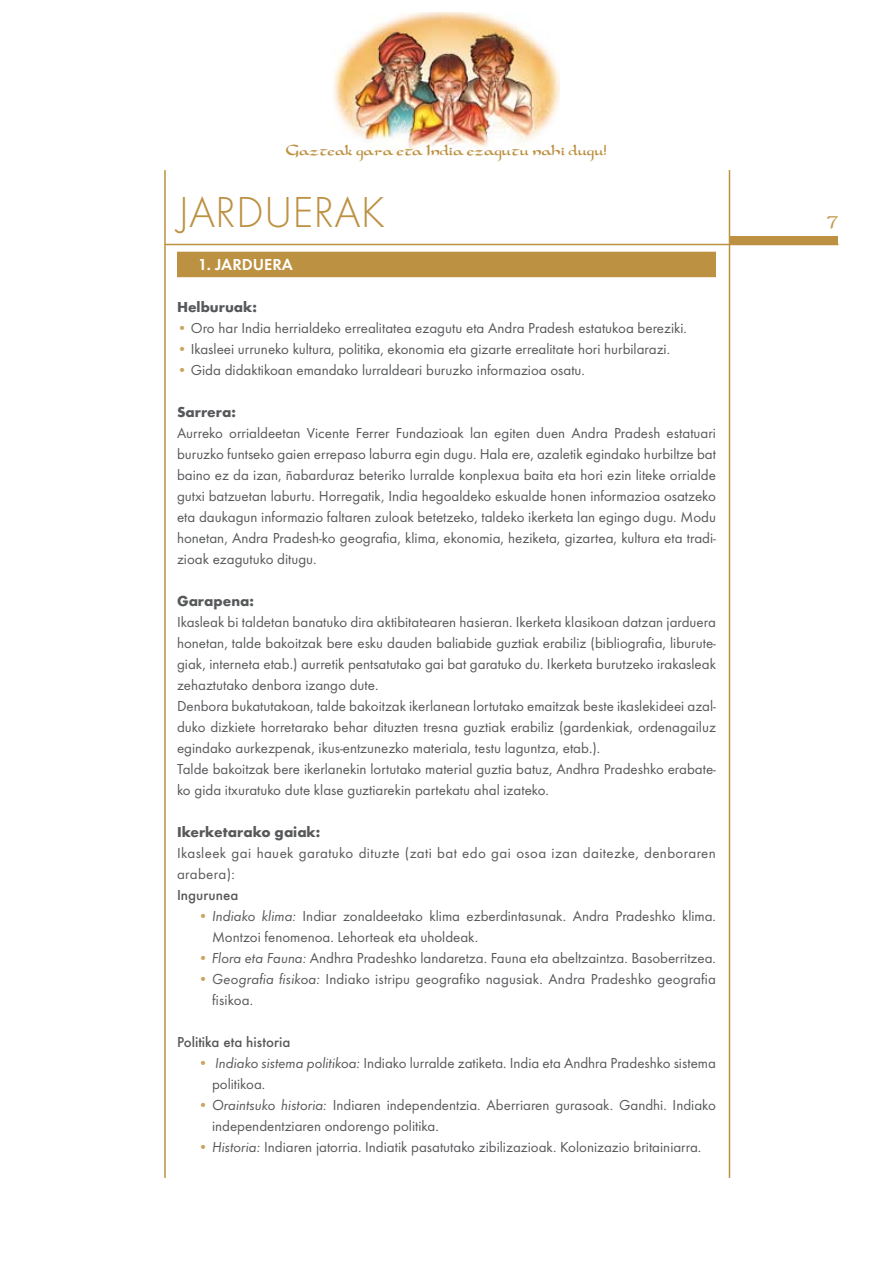
<style>
.page{position:relative;width:893px;height:1263px;background:#fff}
.page>*{position:absolute;margin:0;border:0;box-sizing:border-box;transform-origin:0 0}
.t1{font:300 45px "Futura T";color:#bc9142}
.t2{font:21px "Dorovar FLF Carolus";color:#c29b52}
.t3{font:18px "Dorovar FLF Carolus";color:#bc9142}
.t4{font:600 16.5px "Futura T";color:#fff}
.t5{font:15px/21px "Futura T";color:#57585a}
.t6{font:15px/21px "Futura T";letter-spacing:.025em;color:#57585a}
.t7{font:700 15px "Futura T";color:#57585a}
.t8{font:500 15px "Futura T";color:#57585a}
.s1{color:#c9a563}
.s2{font-style:italic}
</style>
<div class="page">
<img style="left:333px;top:13px;width:227px;height:139px">
<hr style="left:164px;top:170px;width:2px;height:1008px;background:#bc9142">
<hr style="left:729px;top:170px;width:1px;height:1008px;background:#bc9142">
<hr style="left:165px;top:244px;width:673px;height:1px;background:#bc9142">
<div style="left:729px;top:236px;width:109px;height:8px;background:#bc9142"></div>
<div style="left:177px;top:252px;width:539px;height:25px;background:#bc9142"></div>
<p class="t3" style="left:286px;top:140px;width:322px">Gazteak gara eta India ezagutu nahi dugu!</p>
<h1 class="t1" style="left:177px;top:186px;width:184px">JARDU ERAK</h1>
<p class="t4" style="left:198px;top:254px;width:96px">1. JARDUERA</p>
<p class="t7" style="left:177px;top:298px;width:82px">Helburuak:</p>
<p class="t5" style="left:177px;top:317px;width:511px"><span class="s1">•</span> Oro har India herrialdeko errealitatea ezagutu eta Andra Pradesh estatukoa bereziki.</p>
<p class="t5" style="left:177px;top:338px;width:495px"><span class="s1">•</span> Ikasleei urruneko kultura, politika, ekonomia eta gizarte errealitate hori hurbilarazi.</p>
<p class="t5" style="left:177px;top:359px;width:409px"><span class="s1">•</span> Gida didaktikoan emandako lurraldeari buruzko informazioa osatu.</p>
<p class="t7" style="left:177px;top:403px;width:60px">Sarrera:</p>
<p class="t5" style="left:177px;top:422px;width:540px;text-align:justify">Aurreko orrialdeetan Vicente Ferrer Fundazioak lan egiten duen Andra Pradesh estatuari buruzko funtseko gaien errepaso laburra egin dugu. Hala ere, azaletik egindako hurbiltze bat baino ez da izan, ñabarduraz beteriko lurralde konplexua baita eta hori ezin liteke orrialde gutxi batzuetan laburtu. Horregatik, India hegoaldeko eskualde honen informazioa osatzeko eta daukagun informazio faltaren zuloak betetzeko, taldeko ikerketa lan egingo dugu. Modu honetan, Andra Pradesh-ko geografia, klima, ekonomia, heziketa, gizartea, kultura eta tradi&shy;zioak ezagutuko ditugu.</p>
<p class="t7" style="left:177px;top:592px;width:79px">Garapena:</p>
<p class="t5" style="left:177px;top:611px;width:540px">Ikasleak bi taldetan banatuko dira aktibitatearen hasieran. Ikerketa klasikoan datzan jarduera honetan, talde bakoitzak bere esku dauden baliabide guztiak erabiliz (bibliografia, liburute&shy;giak, interneta etab.) aurretik pentsatutako gai bat garatuko du. Ikerketa burutzeko irakasleak zehaztutako denbora izango dute.<br>Denbora bukatutakoan, talde bakoitzak ikerlanean lortutako emaitzak beste ikaslekideei azal&shy;duko dizkiete horretarako behar dituzten tresna guztiak erabiliz (gardenkiak, ordenagailuz egindako aurkezpenak, ikus-entzunezko materiala, testu laguntza, etab.).<br>Talde bakoitzak bere ikerlanekin lortutako material guztia batuz, Andhra Pradeshko erabate&shy;ko gida itxuratuko dute klase guztiarekin partekatu ahal izateko.</p>
<p class="t7" style="left:177px;top:823px;width:145px">Ikerketarako gaiak:</p>
<p class="t6" style="left:177px;top:842px;width:540px">Ikasleek gai hauek garatuko dituzte (zati bat edo gai osoa izan daitezke, denboraren arabera):</p>
<p class="t8" style="left:177px;top:886px;width:63px">Ingurunea</p>
<p class="t5" style="left:212px;top:905px;width:505px;text-indent:-14px"><span class="s1">•</span> <span class="s2">Indiako klima:</span> Indiar zonaldeetako klima ezberdintasunak. Andra Pradeshko klima.<br>Montzoi fenomenoa. Lehorteak eta uholdeak.</p>
<p class="t5" style="left:198px;top:947px;width:519px"><span class="s1">•</span> <span class="s2">Flora eta Fauna:</span> Andhra Pradeshko landaretza. Fauna eta abeltzaintza. Basoberritzea.</p>
<p class="t5" style="left:212px;top:968px;width:505px;text-indent:-14px"><span class="s1">•</span> <span class="s2">Geografia fisikoa:</span> Indiako istripu geografiko nagusiak. Andra Pradeshko geografia fisikoa.</p>
<p class="t8" style="left:177px;top:1033px;width:115px">Politika eta historia</p>
<p class="t5" style="left:212px;top:1052px;width:505px;text-indent:-14px"><span class="s1">•</span> <span class="s2">Indiako sistema politikoa:</span> Indiako lurralde zatiketa. India eta Andhra Pradeshko sistema politikoa.</p>
<p class="t5" style="left:212px;top:1094px;width:505px;text-indent:-14px"><span class="s1">•</span> <span class="s2">Oraintsuko historia:</span> Indiaren independentzia. Aberriaren gurasoak. Gandhi. Indiako independentziaren ondorengo politika.</p>
<p class="t5" style="left:198px;top:1136px;width:505px"><span class="s1">•</span> <span class="s2">Historia:</span> Indiaren jatorria. Indiatik pasatutako zibilizazioak. Kolonizazio britainiarra.</p>
<h2 class="t2" style="left:827px;top:211px;width:13px">7</h2>
</div>
